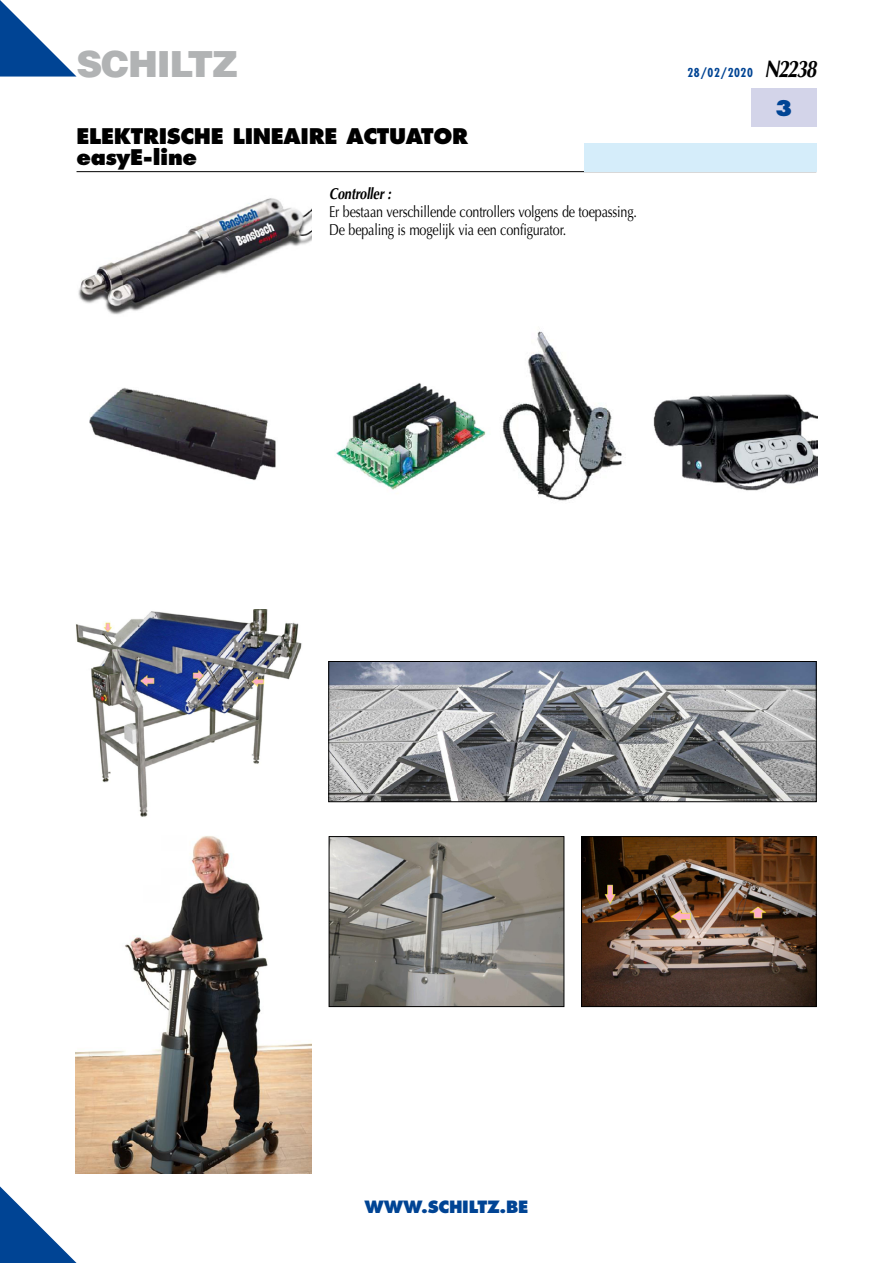
<style>
.page{position:relative;width:893px;height:1263px;background:#fff}
.page>*{position:absolute;margin:0;border:0;box-sizing:border-box;transform-origin:0 0}
.t1{font:900 36px "Helvetica";letter-spacing:-.035em;color:#b1b3b4}
.t2{font:800 21px/21px "Futura";letter-spacing:-.015em;color:#000}
.t3{font:800 21px "Futura";color:#004494}
.t4{font:800 16.5px "Futura";letter-spacing:-.015em;color:#004494}
.t5{font:15.75px/18px "Optima";letter-spacing:-.015em;color:#000;scale:.8 1}
.t6{font:italic 700 15.75px "Optima";letter-spacing:-.015em;color:#000;scale:.8 1}
.t7{font:700 condensed 12px "Futura";letter-spacing:.05em;color:#004494}
.s1{font-family:"Optima";font-style:italic;font-stretch:normal;font-size:24px;color:#000}
</style>
<div class="page">
<svg style="left:0;top:1186px;width:77px;height:77px"></svg>
<hr style="left:77px;top:171px;width:739px;height:1px;background:#000">
<div style="left:751px;top:89px;width:65px;height:38px;background:#d3d4e9"></div>
<svg style="left:0;top:0;width:77px;height:77px"></svg>
<div style="left:584px;top:143px;width:232px;height:28px;background:#d5edfa"></div>
<img style="left:331px;top:838px;width:231px;height:167px">
<div style="left:329px;top:836px;width:235px;height:171px;border:1px solid #000"></div>
<img style="left:331px;top:663px;width:483px;height:137px">
<div style="left:329px;top:661px;width:487px;height:141px;border:1px solid #000"></div>
<img style="left:583px;top:838px;width:231px;height:167px">
<div style="left:581px;top:836px;width:235px;height:171px;border:1px solid #000"></div>
<img style="left:76px;top:609px;width:226px;height:208px">
<img style="left:78px;top:198px;width:233px;height:117px">
<img style="left:89px;top:387px;width:187px;height:94px">
<img style="left:336px;top:383px;width:150px;height:107px">
<img style="left:502px;top:331px;width:120px;height:170px">
<img style="left:653px;top:394px;width:164px;height:97px">
<img style="left:76px;top:836px;width:235px;height:338px">
<h1 class="t1" style="left:77px;top:40px;width:163px">SCHILTZ</h1>
<h2 class="t2" style="left:77px;top:125px;width:393px">ELEKTRISCHE LINEAIRE ACTUATOR easyE-line</h2>
<p class="t6" style="left:329px;top:184px;width:79px">Controller :</p>
<p class="t5" style="left:329px;top:203px;width:386px">Er bestaan verschillende controllers volgens de toepassing.<br>De bepaling is mogelijk via een configurator.</p>
<p class="t7" style="left:687px;top:65px;width:130px">28/02/2020 <span class="s1">N2238</span></p>
<h2 class="t3" style="left:775px;top:95px;width:19px">3</h2>
<p class="t4" style="left:365px;top:1197px;width:165px">WWW.SCHILTZ.BE</p>
</div>
